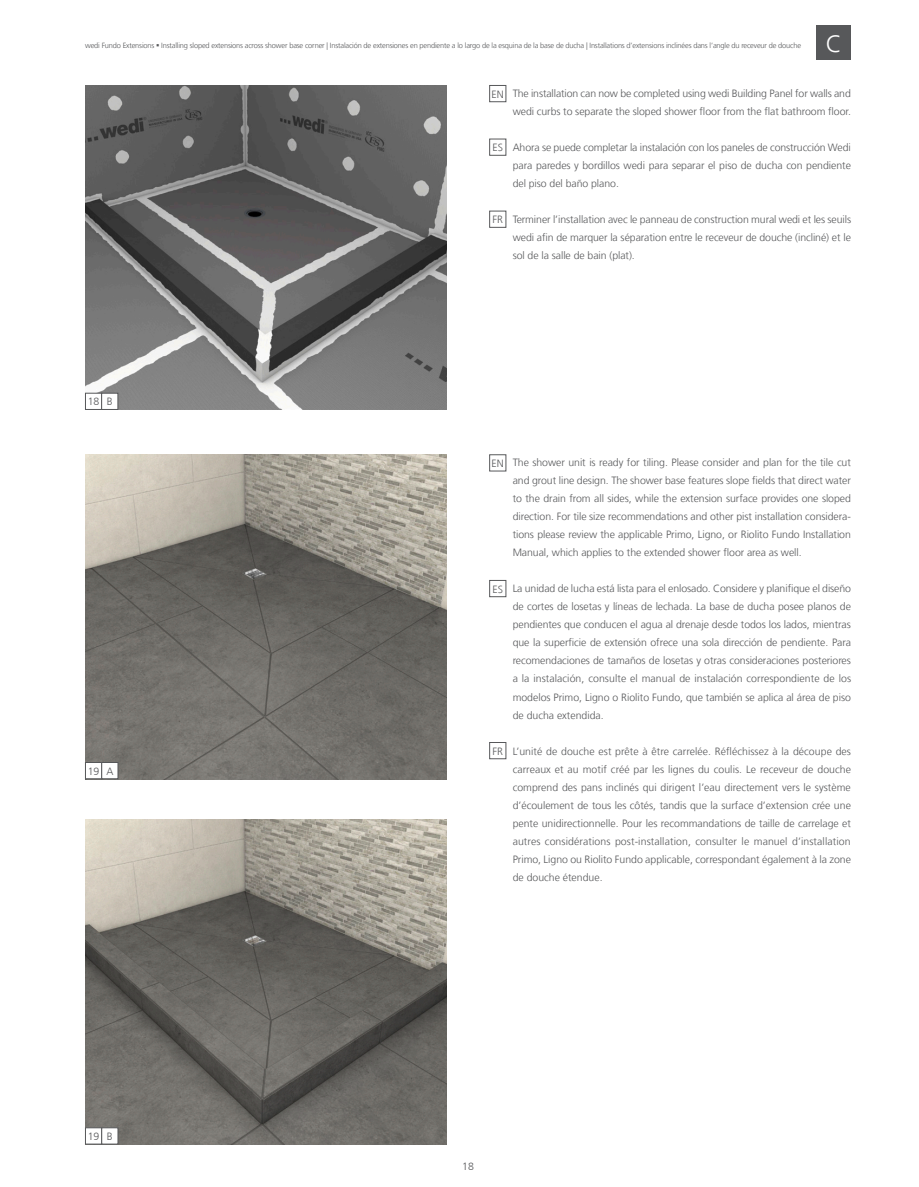
<style>
.page{position:relative;width:919px;height:1187px;background:#fff}
.page>*{position:absolute;margin:0;border:0;box-sizing:border-box;transform-origin:0 0}
.Subline_Regular{font:300 24px "Frutiger LT Com";color:#fff}
.Copy_Medium{font:300 10.5px/18px "Frutiger LT Com";letter-spacing:-.005em;color:#57585a;text-align:justify}
.Copy_Small{font:300 7.5px "Frutiger LT Com";letter-spacing:-.02em;color:#57585a}
</style>
<div class="page">
<img style="left:85px;top:454px;width:361px;height:325px">
<img style="left:85px;top:819px;width:361px;height:325px">
<div style="left:85px;top:762px;width:17px;height:17px;background:#fff;border:1px solid #57585a"></div>
<div style="left:85px;top:1127px;width:17px;height:17px;background:#fff;border:1px solid #57585a"></div>
<div style="left:101px;top:1127px;width:17px;height:17px;background:#fff;border:1px solid #57585a"></div>
<div style="left:101px;top:762px;width:17px;height:17px;background:#fff;border:1px solid #57585a"></div>
<img style="left:85px;top:85px;width:361px;height:325px">
<div style="left:85px;top:393px;width:17px;height:17px;background:#fff;border:1px solid #57585a"></div>
<div style="left:101px;top:393px;width:17px;height:17px;background:#fff;border:1px solid #57585a"></div>
<div style="left:489px;top:454px;width:17px;height:17px;background:#fff;border:1px solid #57585a"></div>
<div style="left:489px;top:580px;width:17px;height:17px;background:#fff;border:1px solid #57585a"></div>
<div style="left:489px;top:742px;width:17px;height:17px;background:#fff;border:1px solid #57585a"></div>
<div style="left:489px;top:85px;width:17px;height:17px;background:#fff;border:1px solid #57585a"></div>
<div style="left:489px;top:139px;width:17px;height:17px;background:#fff;border:1px solid #57585a"></div>
<div style="left:489px;top:211px;width:17px;height:17px;background:#fff;border:1px solid #57585a"></div>
<div style="left:816px;top:26px;width:34px;height:34px;background:#57585a"></div>
<p class="Copy_Small" style="left:85px;top:41px;width:717px">wedi Fundo Extensions ▪ Installing sloped extensions across shower base corner | Instalación de extensiones en pendiente a lo largo de la esquina de la base de ducha | Installations d’extensions inclinées dans l’angle du receveur de douche</p>
<p class="Subline_Regular" style="left:825px;top:29px;width:18px">C</p>
<p class="Copy_Medium" style="left:88px;top:392px;width:13px">18</p>
<p class="Copy_Medium" style="left:107px;top:392px;width:7px">B</p>
<p class="Copy_Medium" style="left:88px;top:762px;width:13px">19</p>
<p class="Copy_Medium" style="left:106px;top:762px;width:9px">A</p>
<p class="Copy_Medium" style="left:88px;top:1127px;width:13px">19</p>
<p class="Copy_Medium" style="left:107px;top:1127px;width:7px">B</p>
<p class="Copy_Medium" style="left:491px;top:85px;width:14px">EN</p>
<p class="Copy_Medium" style="left:492px;top:138px;width:12px">ES</p>
<p class="Copy_Medium" style="left:492px;top:210px;width:12px">FR</p>
<p class="Copy_Medium" style="left:512px;top:84px;width:340px">The installation can now be completed using wedi Building Panel for walls and wedi curbs to separate the sloped shower floor from the flat bathroom floor.</p>
<p class="Copy_Medium" style="left:512px;top:138px;width:340px">Ahora se puede completar la instalación con los paneles de construcción Wedi para paredes y bordillos wedi para separar el piso de ducha con pendiente del piso del baño plano.</p>
<p class="Copy_Medium" style="left:512px;top:210px;width:340px">Terminer l’installation avec le panneau de construction mural wedi et les seuils wedi afin de marquer la séparation entre le receveur de douche (incliné) et le sol de la salle de bain (plat).</p>
<p class="Copy_Medium" style="left:491px;top:454px;width:14px">EN</p>
<p class="Copy_Medium" style="left:492px;top:580px;width:12px">ES</p>
<p class="Copy_Medium" style="left:492px;top:742px;width:12px">FR</p>
<p class="Copy_Medium" style="left:512px;top:454px;width:340px">The shower unit is ready for tiling. Please consider and plan for the tile cut and grout line design. The shower base features slope fields that direct water to the drain from all sides, while the extension surface provides one sloped direction. For tile size recommendations and other pist installation considera&shy;tions please review the applicable Primo, Ligno, or Riolito Fundo Installation Manual, which applies to the extended shower floor area as well.</p>
<p class="Copy_Medium" style="left:512px;top:580px;width:340px">La unidad de lucha está lista para el enlosado. Considere y planifique el diseño de cortes de losetas y líneas de lechada. La base de ducha posee planos de pendientes que conducen el agua al drenaje desde todos los lados, mientras que la superficie de extensión ofrece una sola dirección de pendiente. Para recomendaciones de tamaños de losetas y otras consideraciones posteriores a la instalación, consulte el manual de instalación correspondiente de los modelos Primo, Ligno o Riolito Fundo, que también se aplica al área de piso de ducha extendida.</p>
<p class="Copy_Medium" style="left:512px;top:742px;width:340px">L’unité de douche est prête à être carrelée. Réfléchissez à la découpe des carreaux et au motif créé par les lignes du coulis. Le receveur de douche comprend des pans inclinés qui dirigent l’eau directement vers le système d’écoulement de tous les côtés, tandis que la surface d’extension crée une pente unidirectionnelle. Pour les recommandations de taille de carrelage et autres considérations post-installation, consulter le manuel d’installation Primo, Ligno ou Riolito Fundo applicable, correspondant également à la zone de douche étendue.</p>
<p class="Copy_Medium" style="left:462px;top:1156px;width:13px">18</p>
</div>
